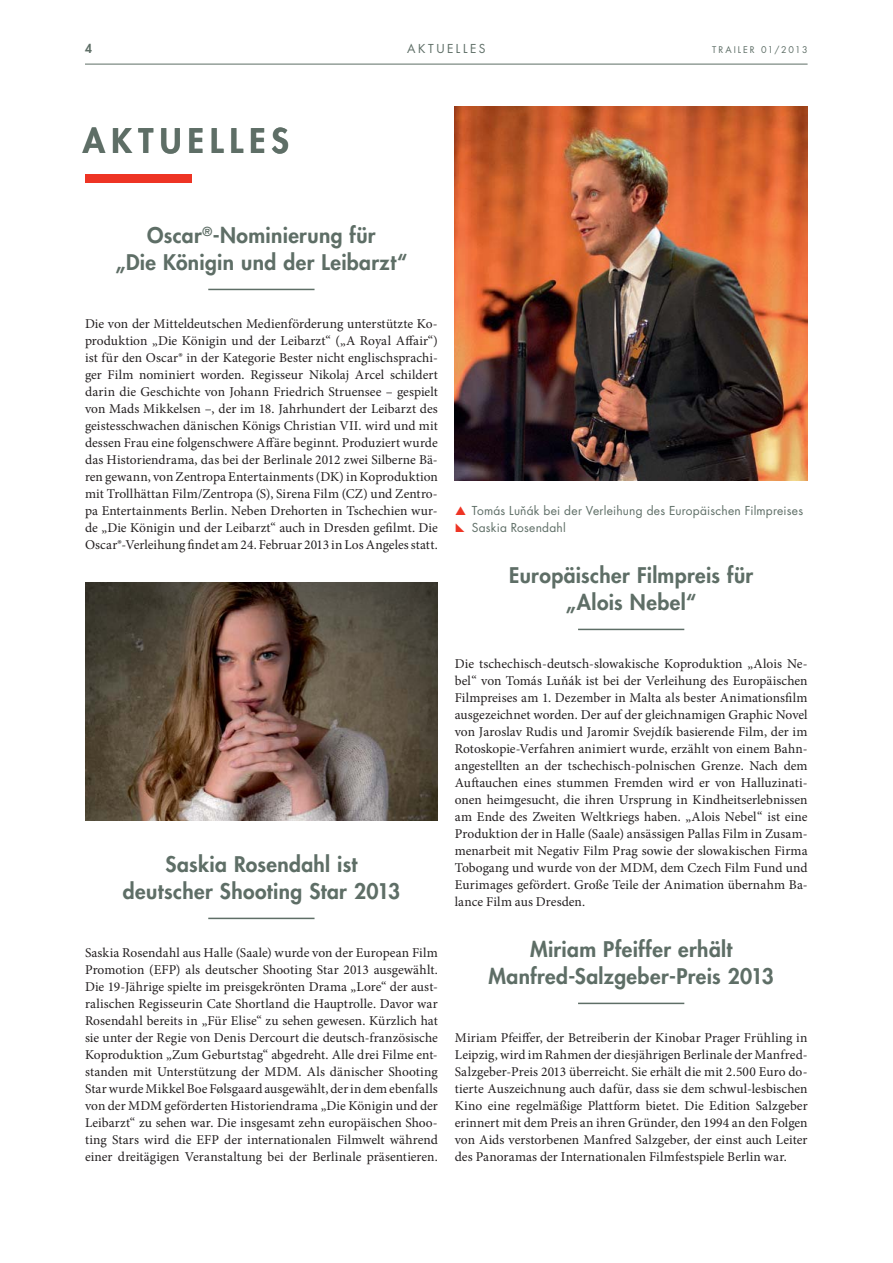
<style>
.page{position:relative;width:893px;height:1263px;background:#fff}
.page>*{position:absolute;margin:0;border:0;box-sizing:border-box;transform-origin:0 0}
.t1{font:800 33px "Futura Std";letter-spacing:.19em;color:#5e6e66}
.t2{font:800 21px/27px "Futura Std";letter-spacing:.02em;color:#5e6e66;text-align:center}
.t3{font:13.5px/17px "Minion Pro";letter-spacing:.005em;color:#231f20;text-align:justify}
.t4{font:12px/17px "Futura Std";letter-spacing:.02em;color:#5e6e66}
.t5{font:12px "Futura Std";letter-spacing:.21em;color:#5e6e66}
.t6{font:800 12px "Futura Std";color:#5e6e66}
.t7{font:9px "Futura Std";letter-spacing:.215em;color:#5e6e66}
</style>
<div class="page">
<hr style="left:85px;top:64px;width:722px;height:1px;background:#5e6e66">
<div style="left:85px;top:175px;width:106px;height:8px;background:#ee3424"></div>
<hr style="left:208px;top:289px;width:106px;height:1px;background:#5e6e66">
<hr style="left:208px;top:918px;width:106px;height:1px;background:#5e6e66">
<hr style="left:578px;top:629px;width:106px;height:1px;background:#5e6e66">
<hr style="left:578px;top:1003px;width:106px;height:1px;background:#5e6e66">
<img style="left:85px;top:583px;width:353px;height:238px">
<img style="left:455px;top:107px;width:352px;height:374px">
<p class="t6" style="left:85px;top:43px;width:8px">4</p>
<p class="t5" style="left:407px;top:43px;width:80px">AKTUELLES</p>
<p class="t7" style="left:712px;top:45px;width:97px">TRAILER 01/2013</p>
<h1 class="t1" style="left:83px;top:126px;width:207px">AKTUELLES</h1>
<h2 class="t2" style="left:115px;top:223px;width:294px">Oscar<sup>®</sup>-Nominierung für<br>„Die Königin und der Leibarzt“</h2>
<p class="t3" style="left:85px;top:316px;width:354px">Die von der Mitteldeutschen Medienförderung unterstützte Ko&shy;produktion „Die Königin und der Leibarzt“ („A Royal Affair“) ist für den Oscar® in der Kategorie Bester nicht englischsprachi&shy;ger Film nominiert worden. Regisseur Nikolaj Arcel schildert darin die Geschichte von Johann Friedrich Struensee – gespielt von Mads Mikkelsen –, der im 18. Jahrhundert der Leibarzt des geistesschwachen dänischen Königs Christian VII. wird und mit dessen Frau eine folgenschwere Affäre beginnt. Produziert wurde das Historiendrama, das bei der Berlinale 2012 zwei Silberne Bä&shy;ren gewann, von Zentropa Entertainments (DK) in Koproduktion mit Trollhättan Film/Zentropa (S), Sirena Film (CZ) und Zentro&shy;pa Entertainments Berlin. Neben Drehorten in Tschechien wur&shy;de „Die Königin und der Leibarzt“ auch in Dresden gefilmt. Die Oscar®-Verleihung findet am 24. Februar 2013 in Los Angeles statt.</p>
<p class="t4" style="left:472px;top:503px;width:333px">Tomás Luˇnák bei der Verleihung des Europäischen Filmpreises<br>Saskia Rosendahl</p>
<h2 class="t2" style="left:509px;top:563px;width:245px">Europäischer Filmpreis für „Alois Nebel“</h2>
<h2 class="t2" style="left:123px;top:852px;width:279px">Saskia Rosendahl ist deutscher Shooting Star 2013</h2>
<p class="t3" style="left:85px;top:945px;width:354px">Saskia Rosendahl aus Halle (Saale) wurde von der European Film Promotion (EFP) als deutscher Shooting Star 2013 ausgewählt.<br>Die 19-Jährige spielte im preisgekrönten Drama „Lore“ der aust&shy;ralischen Regisseurin Cate Shortland die Hauptrolle. Davor war Rosendahl bereits in „Für Elise“ zu sehen gewesen. Kürzlich hat sie unter der Regie von Denis Dercourt die deutsch-französische Koproduktion „Zum Geburtstag“ abgedreht. Alle drei Filme ent&shy;standen mit Unterstützung der MDM. Als dänischer Shooting Star wurde Mikkel Boe Følsgaard ausgewählt, der in dem ebenfalls von der MDM geförderten Historiendrama „Die Königin und der Leibarzt“ zu sehen war. Die insgesamt zehn europäischen Shoo&shy;ting Stars wird die EFP der internationalen Filmwelt während einer dreitägigen Veranstaltung bei der Berlinale präsentieren.</p>
<p class="t3" style="left:455px;top:656px;width:354px">Die tschechisch-deutsch-slowakische Koproduktion „Alois Ne&shy;bel“ von Tomás Luňák ist bei der Verleihung des Europäischen Filmpreises am 1. Dezember in Malta als bester Animationsfilm ausgezeichnet worden. Der auf der gleichnamigen Graphic Novel von Jaroslav Rudis und Jaromir Svejdík basierende Film, der im Rotoskopie-Verfahren animiert wurde, erzählt von einem Bahn&shy;angestellten an der tschechisch-polnischen Grenze. Nach dem Auftauchen eines stummen Fremden wird er von Halluzinati&shy;onen heimgesucht, die ihren Ursprung in Kindheitserlebnissen am Ende des Zweiten Weltkriegs haben. „Alois Nebel“ ist eine Produktion der in Halle (Saale) ansässigen Pallas Film in Zusam&shy;menarbeit mit Negativ Film Prag sowie der slowakischen Firma Tobogang und wurde von der MDM, dem Czech Film Fund und Eurimages gefördert. Große Teile der Animation übernahm Ba&shy;lance Film aus Dresden.</p>
<h2 class="t2" style="left:488px;top:937px;width:287px">Miriam Pfeiffer erhält<br>Manfred-Salzgeber-Preis 2013</h2>
<p class="t3" style="left:455px;top:1030px;width:354px">Miriam Pfeiffer, der Betreiberin der Kinobar Prager Frühling in Leipzig, wird im Rahmen der diesjährigen Berlinale der Manfred-Salzgeber-Preis 2013 überreicht. Sie erhält die mit 2.500 Euro do&shy;tierte Auszeichnung auch dafür, dass sie dem schwul-lesbischen Kino eine regelmäßige Plattform bietet. Die Edition Salzgeber erinnert mit dem Preis an ihren Gründer, den 1994 an den Folgen von Aids verstorbenen Manfred Salzgeber, der einst auch Leiter des Panoramas der Internationalen Filmfestspiele Berlin war.</p>
</div>
